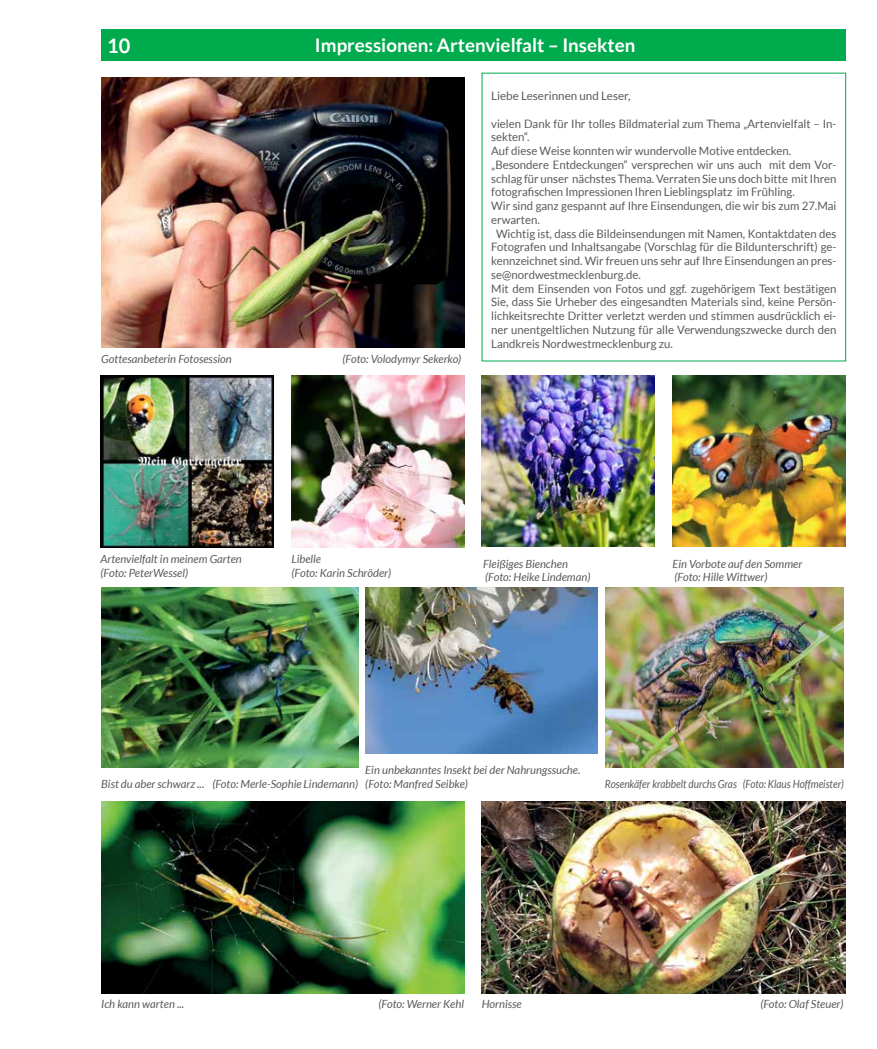
<style>
.page{position:relative;width:877px;height:1049px;background:#fff}
.page>*{position:absolute;margin:0;border:0;box-sizing:border-box;transform-origin:0 0}
.t1{font:700 20px "Lato";color:#fff}
.t2{font:700 18.75px "Lato";color:#fff}
.t3{font:11.62px "Lato";color:#58595b}
.t4{font:italic 11.25px/13.8px "Lato";color:#58595b}
.t5{font:italic 11.25px "Lato";color:#58595b;scale:.89 1}
</style>
<div class="page">
<div style="left:101px;top:29px;width:744px;height:32px;background:#00ab4e"></div>
<img style="left:101px;top:588px;width:257px;height:180px">
<img style="left:365px;top:588px;width:232px;height:165px">
<img style="left:101px;top:375px;width:173px;height:172px">
<img style="left:292px;top:375px;width:173px;height:172px">
<img style="left:606px;top:587px;width:238px;height:180px">
<img style="left:482px;top:375px;width:173px;height:172px">
<img style="left:672px;top:375px;width:173px;height:172px">
<img style="left:101px;top:78px;width:363px;height:270px">
<img style="left:101px;top:801px;width:363px;height:193px">
<img style="left:482px;top:801px;width:363px;height:193px">
<h1 class="t1" style="left:107px;top:34px;width:25px">10</h1>
<h2 class="t2" style="left:315px;top:35px;width:322px">Impressionen: Artenvielfalt – Insekten</h2>
<p class="t4" style="left:101px;top:352px;width:132px">Gottesanbeterin Fotosession</p>
<p class="t4" style="left:342px;top:352px;width:120px">(Foto: Volodymyr Sekerko)</p>
<p class="t3" style="left:491px;top:89px;width:141px">Liebe Leserinnen und Leser,</p>
<p class="t3" style="left:491px;top:117px;width:347px">vielen Dank für Ihr tolles Bildmaterial zum Thema „Artenvielfalt – In-</p>
<p class="t3" style="left:491px;top:131px;width:40px">sekten“.</p>
<p class="t3" style="left:491px;top:144px;width:302px">Auf diese Weise konnten wir wundervolle Motive entdecken.</p>
<p class="t3" style="left:491px;top:158px;width:347px">„Besondere Entdeckungen“ versprechen wir uns auch mit dem Vor-</p>
<p class="t3" style="left:491px;top:172px;width:347px">schlag für unser nächstes Thema. Verraten Sie uns doch bitte mit Ihren</p>
<p class="t3" style="left:491px;top:186px;width:305px">fotografischen Impressionen Ihren Lieblingsplatz im Frühling.</p>
<p class="t3" style="left:491px;top:199px;width:347px">Wir sind ganz gespannt auf Ihre Einsendungen, die wir bis zum 27.Mai</p>
<p class="t3" style="left:491px;top:213px;width:50px">erwarten.</p>
<p class="t3" style="left:496px;top:227px;width:342px">Wichtig ist, dass die Bildeinsendungen mit Namen, Kontaktdaten des</p>
<p class="t3" style="left:491px;top:241px;width:347px">Fotografen und Inhaltsangabe (Vorschlag für die Bildunterschrift) ge-</p>
<p class="t3" style="left:491px;top:254px;width:347px">kennzeichnet sind. Wir freuen uns sehr auf Ihre Einsendungen an pres-</p>
<p class="t3" style="left:491px;top:268px;width:151px">se@nordwestmecklenburg.de.</p>
<p class="t3" style="left:491px;top:282px;width:347px">Mit dem Einsenden von Fotos und ggf. zugehörigem Text bestätigen</p>
<p class="t3" style="left:491px;top:296px;width:347px">Sie, dass Sie Urheber des eingesandten Materials sind, keine Persön-</p>
<p class="t3" style="left:491px;top:309px;width:347px">lichkeitsrechte Dritter verletzt werden und stimmen ausdrücklich ei-</p>
<p class="t3" style="left:491px;top:323px;width:347px">ner unentgeltlichen Nutzung für alle Verwendungszwecke durch den</p>
<p class="t3" style="left:491px;top:337px;width:183px">Landkreis Nordwestmecklenburg zu.</p>
<p class="t4" style="left:100px;top:552px;width:143px">Artenvielfalt in meinem Garten (Foto: PeterWessel)</p>
<p class="t4" style="left:291px;top:552px;width:101px">Libelle<br>(Foto: Karin Schröder)</p>
<p class="t4" style="left:483px;top:557px;width:109px">Fleißiges Bienchen (Foto: Heike Lindeman)</p>
<p class="t4" style="left:672px;top:557px;width:132px">Ein Vorbote auf den Sommer (Foto: Hille Wittwer)</p>
<p class="t4" style="left:101px;top:777px;width:258px">Bist du aber schwarz ... (Foto: Merle-Sophie Lindemann)</p>
<p class="t4" style="left:365px;top:763px;width:217px">Ein unbekanntes Insekt bei der Nahrungssuche. (Foto: Manfred Seibke)</p>
<p class="t5" style="left:605px;top:777px;width:270px">Rosenkäfer krabbelt durchs Gras (Foto: Klaus Hoffmeister)</p>
<p class="t4" style="left:101px;top:997px;width:85px">Ich kann warten ...</p>
<p class="t4" style="left:379px;top:997px;width:87px">(Foto: Werner Kehl</p>
<p class="t4" style="left:482px;top:997px;width:42px">Hornisse</p>
<p class="t4" style="left:760px;top:997px;width:85px">(Foto: Olaf Steuer)</p>
</div>
